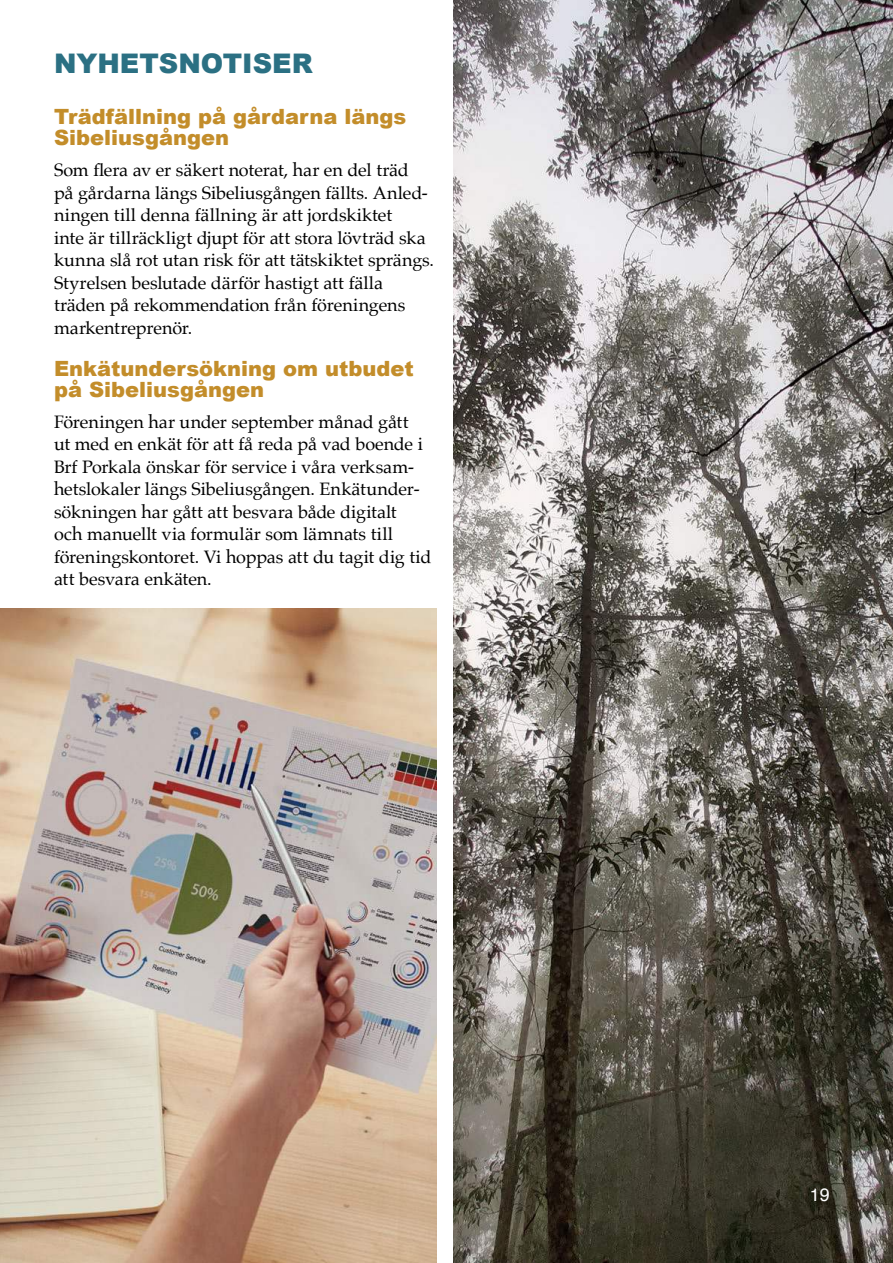
<style>
.page{position:relative;width:893px;height:1263px;background:#fff}
.page>*{position:absolute;margin:0;border:0;box-sizing:border-box;transform-origin:0 0}
.t1{font:900 27px "Arial";color:#2b7083}
.t2{font:900 21px/21px "Arial";color:#c38d2a}
.t3{font:18px/22.5px "Palatino";letter-spacing:-.005em;color:#000}
.t4{font:18px "Helvetica";color:#fff}
</style>
<div class="page">
<img style="left:454px;top:0;width:439px;height:1263px">
<img style="left:0;top:608px;width:436px;height:655px">
<h1 class="t1" style="left:54px;top:49px;width:260px">NYHETSNOTISER</h1>
<p class="t2" style="left:54px;top:106px;width:354px">Trädfällning på gårdarna längs<br>Sibeliusgången</p>
<p class="t3" style="left:54px;top:159px;width:382px">Som 昀氀era av er säkert noterat, har en del träd<br>på gårdarna längs Sibeliusgången fällts. Anled&shy;ningen till denna fällning är att jord skiktet<br>inte är tillräckligt djupt för att stora lövträd ska kunna slå rot utan risk för att tätskiktet sprängs.<br>Styrelsen beslutade därför hastigt att fälla träden på rekommendation från föreningens markentreprenör.</p>
<p class="t2" style="left:54px;top:358px;width:361px">Enkätundersökning om utbudet på Sibeliusgången</p>
<p class="t3" style="left:54px;top:412px;width:379px">Föreningen har under september månad gått<br>ut med en enkät för att få reda på vad boende i Brf Porkala önskar för service i våra verksam&shy;hetslokaler längs Sibeliusgången. Enkätunder&shy;sökningen har gått att besvara både digitalt<br>och manuellt via formulär som lämnats till föreningskontoret. Vi hoppas att du tagit dig tid att besvara enkäten.</p>
<p class="t4" style="left:810px;top:1187px;width:22px">19</p>
</div>
